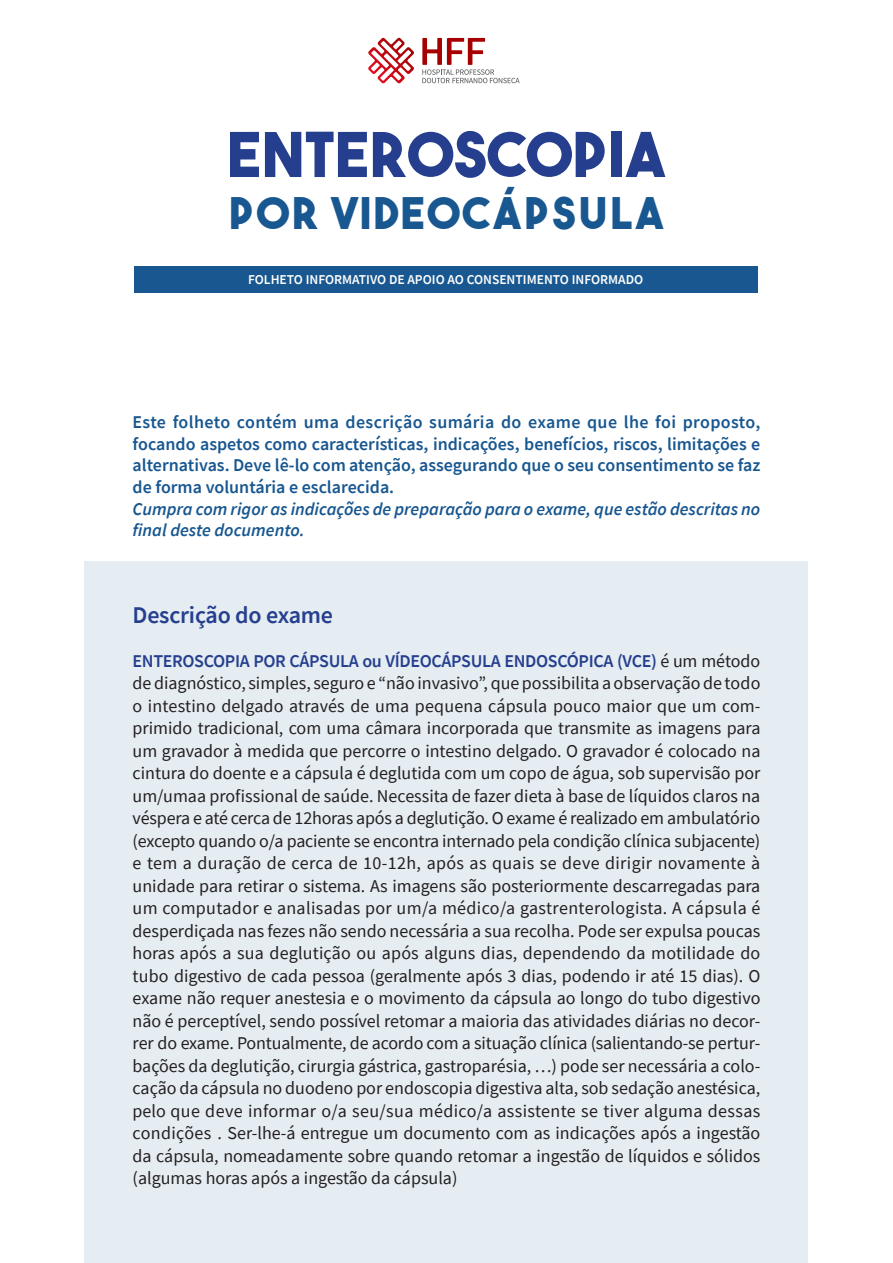
<style>
.page{position:relative;width:893px;height:1263px;background:#fff}
.page>*{position:absolute;margin:0;border:0;box-sizing:border-box;transform-origin:0 0}
.t1{font:61.5px "The Bold Font";letter-spacing:.01em;color:#253f8e}
.t2{font:43.5px "The Bold Font";letter-spacing:.07em;color:#185790}
.t3{font:600 24px "Source Sans Pro";letter-spacing:-.01em;color:#253f8e}
.t4{font:18px/22.5px "Source Sans Pro";color:#231f20;text-align:justify}
.t5{font:600 18px/21.6px "Source Sans Pro";color:#185790;text-align:justify}
.t6{font:italic 600 18px/21.6px "Source Sans Pro";color:#185790}
.t7{font:600 13.5px "Source Sans Pro";color:#fff}
.s1{font-weight:600;color:#253f8e}
</style>
<div class="page">
<div style="left:85px;top:561px;width:723px;height:702px;background:#e5ecf2"></div>
<svg style="left:422px;top:38px;width:98px;height:45px"></svg>
<svg style="left:368px;top:38px;width:46px;height:46px"></svg>
<div style="left:135px;top:266px;width:623px;height:27px;background:#185790"></div>
<p class="t1" style="left:228px;top:116px;width:439px">ENTEROSCOPIA</p>
<p class="t2" style="left:229px;top:186px;width:436px">POR VIDEOCÁPSULA</p>
<p class="t7" style="left:248px;top:271px;width:397px">FOLHETO INFORMATIVO DE APOIO AO CONSENTIMENTO INFORMADO</p>
<p class="t5" style="left:133px;top:411px;width:629px">Este folheto contém uma descrição sumária do exame que lhe foi proposto, focando aspetos como características, indicações, benefícios, riscos, limitações e alternativas. Deve lê-lo com atenção, assegurando que o seu consentimento se faz de forma voluntária e esclarecida.</p>
<p class="t6" style="left:133px;top:497px;width:629px">Cumpra com rigor as indicações de preparação para o exame, que estão descritas no final deste documento.</p>
<p class="t3" style="left:133px;top:599px;width:202px">Descrição do exame</p>
<p class="t4" style="left:133px;top:649px;width:629px"><span class="s1">ENTEROSCOPIA POR CÁPSULA ou VÍDEOCÁPSULA ENDOSCÓPICA (VCE)</span> é um método de diagnóstico, simples, seguro e “não invasivo”, que possibilita a observação de todo o intestino delgado através de uma pequena cápsula pouco maior que um com&shy;primido tradicional, com uma câmara incorporada que transmite as imagens para um gravador à medida que percorre o intestino delgado. O gravador é colocado na cintura do doente e a cápsula é deglutida com um copo de água, sob supervisão por um/umaa profissional de saúde. Necessita de fazer dieta à base de líquidos claros na véspera e até cerca de 12horas após a deglutição. O exame é realizado em ambulatório (excepto quando o/a paciente se encontra internado pela condição clínica subjacente) e tem a duração de cerca de 10-12h, após as quais se deve dirigir novamente à unidade para retirar o sistema. As imagens são posteriormente descarregadas para um computador e analisadas por um/a médico/a gastrenterologista. A cápsula é desperdiçada nas fezes não sendo necessária a sua recolha. Pode ser expulsa poucas horas após a sua deglutição ou após alguns dias, dependendo da motilidade do tubo digestivo de cada pessoa (geralmente após 3 dias, podendo ir até 15 dias). O exame não requer anestesia e o movimento da cápsula ao longo do tubo digestivo não é perceptível, sendo possível retomar a maioria das atividades diárias no decor&shy;rer do exame. Pontualmente, de acordo com a situação clínica (salientando-se pertur&shy;bações da deglutição, cirurgia gástrica, gastroparésia, …) pode ser necessária a colo&shy;cação da cápsula no duodeno por endoscopia digestiva alta, sob sedação anestésica, pelo que deve informar o/a seu/sua médico/a assistente se tiver alguma dessas condições . Ser-lhe-á entregue um documento com as indicações após a ingestão da cápsula, nomeadamente sobre quando retomar a ingestão de líquidos e sólidos (algumas horas após a ingestão da cápsula)</p>
</div>
